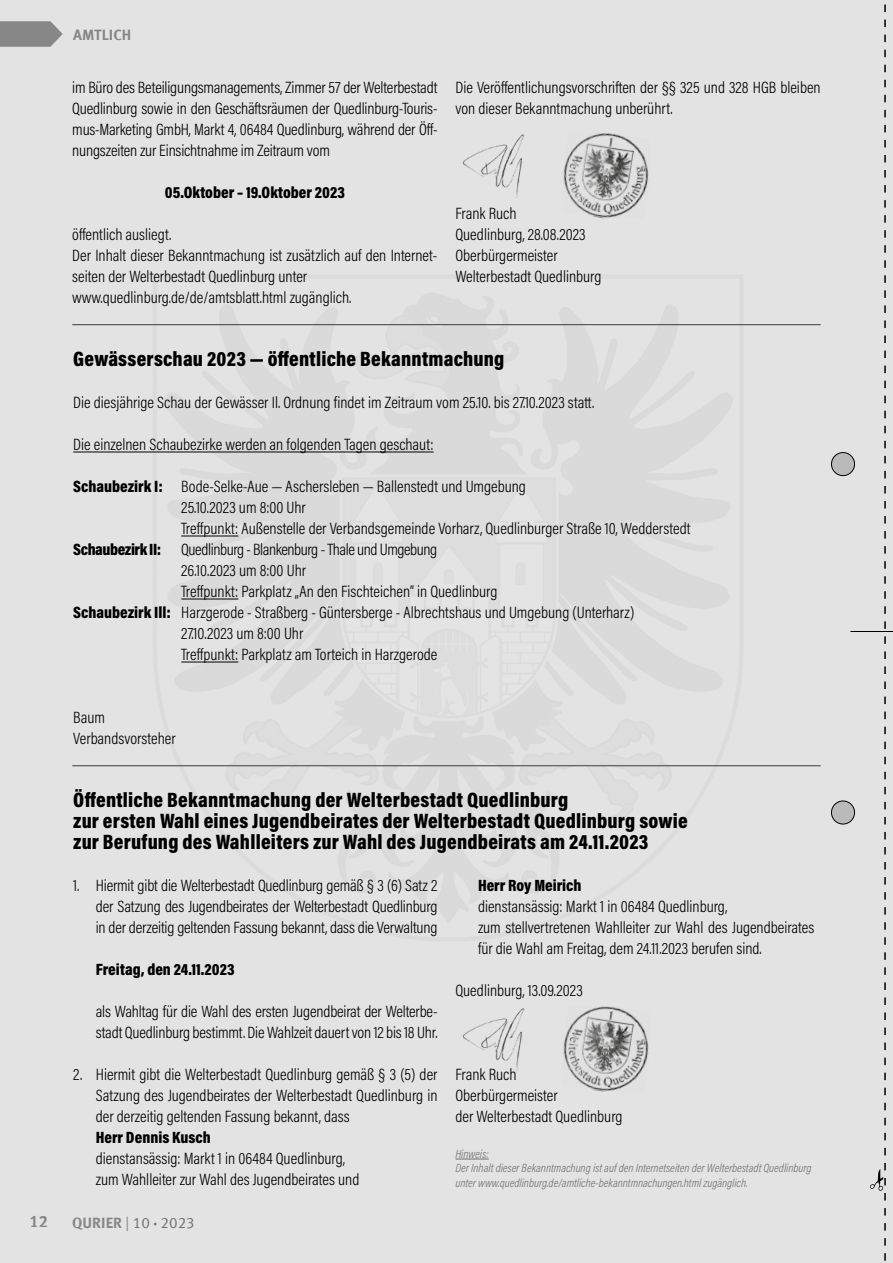
<style>
.page{position:relative;width:893px;height:1263px;background:#fff}
.page>*{position:absolute;margin:0;border:0;box-sizing:border-box;transform-origin:0 0}
.t1{font:900 21px/21px "Acumin Pro Cond";letter-spacing:.01em;color:#000}
.t2{font:300 16.5px/21px "Acumin Pro Cond";color:#000}
.t3{font:900 16.5px "Acumin Pro Cond";color:#000}
.t4{font:300 16.5px "Acumin Pro Cond";letter-spacing:-.025em;color:#000}
.t5{font:700 16.5px "Meta Offc Pro";color:#878787}
.t6{font:700 15px "Meta Offc Pro";color:#878787}
.t7{font:italic 300 12px/14.4px "Acumin Pro Cond";color:#706f6f}
.s1{font-weight:900}
.s2{font-family:"Meta Offc Pro Norm";font-weight:400}
.s3{font-family:"Meta Offc Pro Norm";font-weight:400;color:#706f6f}
.s4{font-family:"Myriad Pro";font-weight:300;color:#706f6f}
</style>
<div class="page">
<img style="left:0;top:0;width:893px;height:1263px">
<hr style="left:850px;top:631px;width:43px;height:1px;background:#000">
<div style="left:831px;top:453px;width:23px;height:23px;background:#bababa;border-radius:50%"></div>
<div style="left:831px;top:452px;width:24px;height:24px;border:1px solid #000;border-radius:50%"></div>
<div style="left:831px;top:801px;width:23px;height:23px;background:#bababa;border-radius:50%"></div>
<div style="left:831px;top:801px;width:24px;height:23px;border:1px solid #000;border-radius:50%"></div>
<svg style="left:870px;top:0;width:16px;height:1263px;background:#d7d7d7"></svg>
<svg style="left:0;top:21px;width:63px;height:26px;background:#919191"></svg>
<img style="left:562px;top:133px;width:88px;height:85px">
<img style="left:455px;top:131px;width:77px;height:80px">
<img style="left:562px;top:1006px;width:88px;height:85px">
<img style="left:455px;top:1004px;width:77px;height:81px">
<hr style="left:72px;top:324px;width:749px;height:1px;background:#3c3c3b">
<hr style="left:72px;top:765px;width:749px;height:1px;background:#3c3c3b">
<hr style="left:73px;top:452px;width:361px;height:1px;background:#000">
<hr style="left:181px;top:536px;width:57px;height:1px;background:#000">
<hr style="left:181px;top:599px;width:57px;height:1px;background:#000">
<hr style="left:181px;top:662px;width:57px;height:1px;background:#000">
<hr style="left:455px;top:1159px;width:34px;height:1px;background:#706f6f">
<p class="t6" style="left:73px;top:23px;width:60px">AMTLICH</p>
<p class="t2" style="left:72px;top:77px;width:367px;text-align:justify">im Büro des Beteiligungsmanagements, Zimmer 57 der Welterbestadt Quedlinburg sowie in den Geschäftsräumen der Quedlinburg-Touris&shy;mus-Marketing GmbH, Markt 4, 06484 Quedlinburg, während der Öff&shy;nungszeiten zur Einsichtnahme im Zeitraum vom</p>
<p class="t3" style="left:165px;top:182px;width:181px">05.Oktober – 19.Oktober 2023</p>
<p class="t2" style="left:72px;top:224px;width:367px">öffentlich ausliegt.<br>Der Inhalt dieser Bekanntmachung ist zusätzlich auf den Internet&shy;seiten der Welterbestadt Quedlinburg unter www.quedlinburg.de/de/amtsblatt.html zugänglich.</p>
<p class="t2" style="left:455px;top:77px;width:367px">Die Veröffentlichungsvorschriften der §§ 325 und 328 HGB bleiben von dieser Bekanntmachung unberührt.</p>
<p class="t2" style="left:455px;top:203px;width:147px">Frank Ruch<br>Quedlinburg, 28.08.2023<br>Oberbürgermeister<br>Welterbestadt Quedlinburg</p>
<p class="t1" style="left:73px;top:348px;width:433px">Gewässerschau 2023 — öffentliche Bekanntmachung</p>
<p class="t2" style="left:73px;top:392px;width:522px">Die diesjährige Schau der Gewässer Il. Ordnung findet im Zeitraum vom 25.10. bis 27.10.2023 statt.</p>
<p class="t2" style="left:73px;top:434px;width:362px">Die einzelnen Schaubezirke werden an folgenden Tagen geschaut:</p>
<p class="t2" style="left:73px;top:476px;width:454px"><span class="s1">Schaubezirk I:</span> Bode-Selke-Aue — Aschersleben — Ballenstedt und Umgebung</p>
<p class="t2" style="left:181px;top:497px;width:126px">25.10.2023 um 8:00 Uhr</p>
<p class="t2" style="left:181px;top:518px;width:511px">Treffpunkt: Außenstelle der Verbandsgemeinde Vorharz, Quedlinburger Straße 10, Wedderstedt</p>
<p class="t4" style="left:73px;top:539px;width:366px"><span class="s1">Schaubezirk II:</span> Quedlinburg - Blankenburg - Thale und Umgebung</p>
<p class="t2" style="left:181px;top:560px;width:126px">26.10.2023 um 8:00 Uhr</p>
<p class="t2" style="left:181px;top:581px;width:318px">Treffpunkt: Parkplatz „An den Fischteichen“ in Quedlinburg</p>
<p class="t2" style="left:73px;top:602px;width:563px"><span class="s1">Schaubezirk Ill:</span> Harzgerode - Straßberg - Güntersberge - Albrechtshaus und Umgebung (Unterharz)</p>
<p class="t2" style="left:181px;top:623px;width:124px">27.10.2023 um 8:00 Uhr</p>
<p class="t2" style="left:181px;top:644px;width:257px">Treffpunkt: Parkplatz am Torteich in Harzgerode</p>
<p class="t2" style="left:73px;top:707px;width:104px">Baum<br>Verbandsvorsteher</p>
<p class="t1" style="left:73px;top:789px;width:616px">Öffentliche Bekanntmachung der Welterbestadt Quedlinburg<br>zur ersten Wahl eines Jugendbeirates der Welterbestadt Quedlinburg sowie zur Berufung des Wahlleiters zur Wahl des Jugendbeirats am 24.11.2023</p>
<p class="t2" style="left:96px;top:875px;width:343px;text-align:justify;text-indent:-23px">1. Hiermit gibt die Welterbestadt Quedlinburg gemäß § 3 (6) Satz 2 der Satzung des Jugendbeirates der Welterbestadt Quedlinburg in der derzeitig geltenden Fassung bekannt, dass die Verwaltung</p>
<p class="t3" style="left:96px;top:959px;width:140px">Freitag, den 24.11.2023</p>
<p class="t2" style="left:96px;top:1001px;width:343px">als Wahltag für die Wahl des ersten Jugendbeirat der Welterbe&shy;stadt Quedlinburg bestimmt. Die Wahlzeit dauert von 12 bis 18 Uhr.</p>
<p class="t2" style="left:96px;top:1064px;width:343px;text-align:justify;text-indent:-23px">2. Hiermit gibt die Welterbestadt Quedlinburg gemäß § 3 (5) der Satzung des Jugendbeirates der Welterbestadt Quedlinburg in der derzeitig geltenden Fassung bekannt, dass</p>
<p class="t3" style="left:96px;top:1127px;width:117px">Herr Dennis Kusch</p>
<p class="t2" style="left:96px;top:1148px;width:265px">dienstansässig: Markt 1 in 06484 Quedlinburg, zum Wahlleiter zur Wahl des Jugendbeirates und</p>
<p class="t5" style="left:29px;top:1209px;width:20px">12</p>
<p class="t6" style="left:72px;top:1211px;width:124px">QURIER <span class="s2">|</span> <span class="s3">10</span> <span class="s4">•</span> <span class="s3">2023</span></p>
<p class="t3" style="left:478px;top:875px;width:105px">Herr Roy Meirich</p>
<p class="t2" style="left:478px;top:896px;width:338px">dienstansässig: Markt 1 in 06484 Quedlinburg,<br>zum stellvertretenen Wahlleiter zur Wahl des Jugendbeirates für die Wahl am Freitag, dem 24.11.2023 berufen sind.</p>
<p class="t2" style="left:455px;top:980px;width:129px">Quedlinburg, 13.09.2023</p>
<p class="t2" style="left:455px;top:1064px;width:168px">Frank Ruch<br>Oberbürgermeister<br>der Welterbestadt Quedlinburg</p>
<p class="t7" style="left:455px;top:1146px;width:358px">Hinweis:<br>Der Inhalt dieser Bekanntmachung ist auf den Internetseiten der Welterbestadt Quedlinburg unter www.quedlinburg.de/amtliche-bekanntmnachungen.html zugänglich.</p>
</div>
